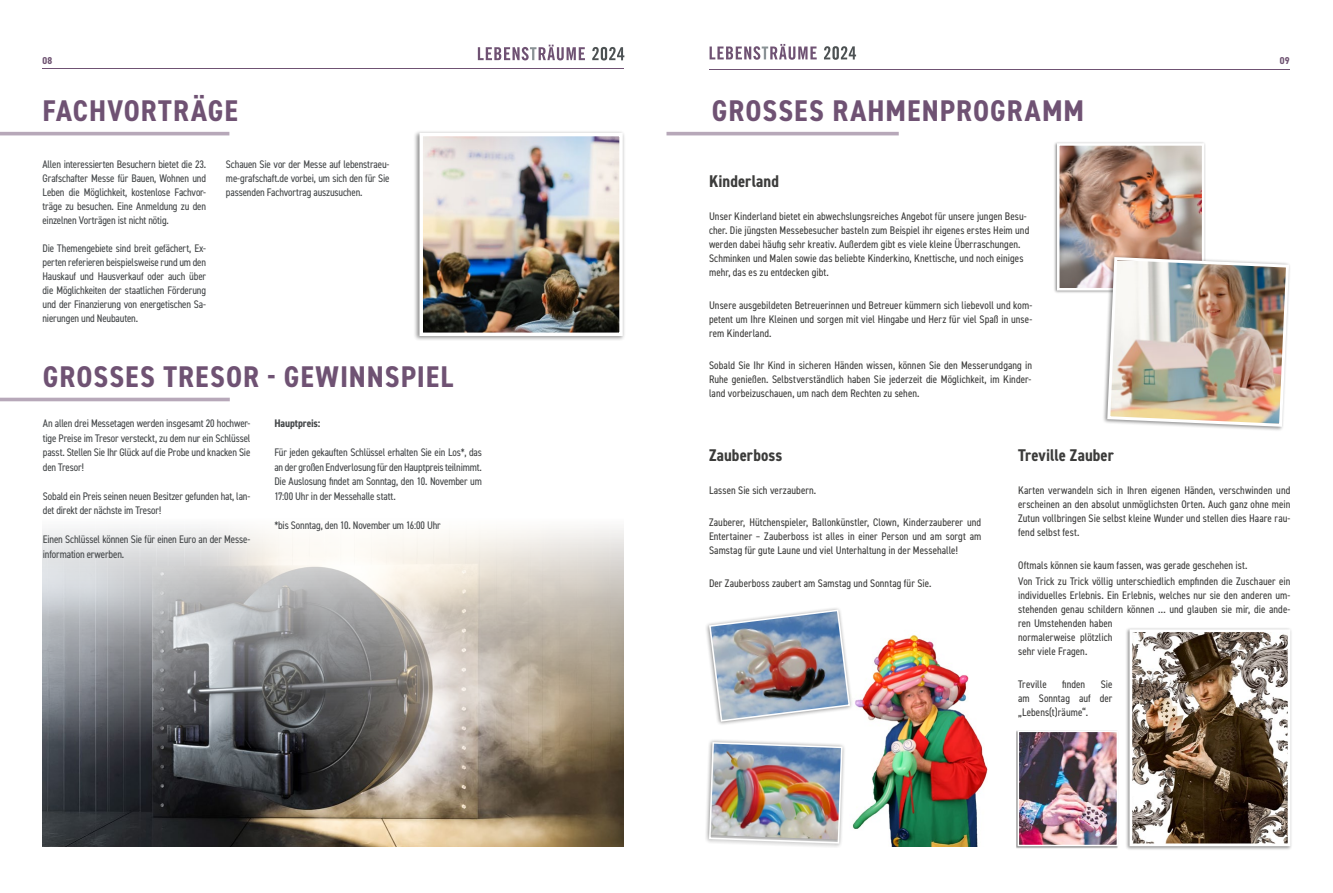
<style>
.page{position:relative;width:1333px;height:893px;background:#fff}
.page>*{position:absolute;margin:0;border:0;box-sizing:border-box;transform-origin:0 0}
.t1{font:700 condensed 30px "DIN2014";letter-spacing:.035em;color:#6f5273}
.t2{font:700 condensed 17px "DIN2014";letter-spacing:.005em;color:#3c3c3b}
.t3{font:condensed 11px/14px "DIN2014";letter-spacing:.005em;color:#3c3c3b;text-align:justify}
.t4{font:condensed 11px/14px "DIN2014";letter-spacing:-.015em;color:#444749;text-align:justify}
.t5{font:700 condensed 11px "DIN2014";letter-spacing:-.01em;color:#444749}
.t6{font:700 condensed 10px "DIN2014";color:#6e5271}
</style>
<div class="page">
<svg style="left:478px;top:45px;width:107px;height:15px"></svg>
<svg style="left:709px;top:44px;width:107px;height:16px"></svg>
<svg style="left:824px;top:46px;width:32px;height:14px"></svg>
<svg style="left:592px;top:47px;width:32px;height:13px"></svg>
<hr style="left:43px;top:68px;width:581px;height:1px;background:#6f5273">
<hr style="left:709px;top:69px;width:581px;height:1px;background:#6f5273">
<img style="left:852px;top:634px;width:135px;height:212px">
<div style="left:704px;top:606px;width:149px;height:120px;background:#fff"></div>
<img style="left:708px;top:609px;width:143px;height:114px">
<img style="left:42px;top:528px;width:582px;height:318px">
<hr style="left:0;top:398px;width:230px;height:3px;background:#6f5273">
<hr style="left:0;top:132px;width:229px;height:3px;background:#6f5273">
<hr style="left:666px;top:132px;width:232px;height:3px;background:#6f5273">
<div style="left:413px;top:130px;width:212px;height:212px;background:#000;opacity:.45"></div>
<img style="left:423px;top:137px;width:195px;height:195px">
<div style="left:419px;top:133px;width:203px;height:203px;border:3px solid #fff"></div>
<div style="left:1124px;top:627px;width:168px;height:223px;background:#000;opacity:.45"></div>
<img style="left:1133px;top:633px;width:153px;height:209px">
<div style="left:1129px;top:629px;width:161px;height:217px;border:3px solid #fff"></div>
<div style="left:1053px;top:141px;width:152px;height:153px;background:#000;opacity:.45"></div>
<img style="left:1060px;top:147px;width:140px;height:139px">
<div style="left:1056px;top:143px;width:148px;height:147px;border:3px solid #fff"></div>
<div style="left:1102px;top:254px;width:189px;height:177px;background:#000;opacity:.45"></div>
<img style="left:1105px;top:255px;width:185px;height:173px">
<div style="left:704px;top:739px;width:142px;height:109px;background:#000;opacity:.45"></div>
<img style="left:708px;top:741px;width:135px;height:103px">
<div style="left:1015px;top:730px;width:103px;height:118px;background:#b4b4b4"></div>
<img style="left:1019px;top:733px;width:97px;height:111px">
<div style="left:1017px;top:731px;width:101px;height:115px;border:1px solid #fff"></div>
<p class="t6" style="left:43px;top:54px;width:11px">08</p>
<p class="t6" style="left:1279px;top:54px;width:11px">09</p>
<h1 class="t1" style="left:43px;top:91px;width:197px">FACHVORTRÄGE</h1>
<h1 class="t1" style="left:712px;top:91px;width:374px">GROSSES RAHMENPROGRAMM</h1>
<p class="t4" style="left:43px;top:157px;width:165px">Allen interessierten Besuchern bietet die 23.<br>Grafschafter Messe für Bauen, Wohnen und Leben die Möglichkeit, kostenlose Fachvor&shy;träge zu besuchen. Eine Anmeldung zu den einzelnen Vorträgen ist nicht nötig.</p>
<p class="t4" style="left:43px;top:241px;width:165px">Die Themengebiete sind breit gefächert, Ex&shy;perten referieren beispielsweise rund um den Hauskauf und Hausverkauf oder auch über die Möglichkeiten der staatlichen Förderung und der Finanzierung von energetischen Sa&shy;nierungen und Neubauten.</p>
<p class="t4" style="left:226px;top:157px;width:165px">Schauen Sie vor der Messe auf lebenstraeu&shy;me-grafschaft.de vorbei, um sich den für Sie passenden Fachvortrag auszusuchen.</p>
<h2 class="t2" style="left:709px;top:170px;width:71px">Kinderland</h2>
<p class="t3" style="left:709px;top:209px;width:322px;text-align:left">Unser Kinderland bietet ein abwechslungsreiches Angebot für unsere jungen Besu&shy;cher. Die jüngsten Messebesucher basteln zum Beispiel ihr eigenes erstes Heim und werden dabei häufig sehr kreativ. Außerdem gibt es viele kleine Überraschungen.<br>Schminken und Malen sowie das beliebte Kinderkino, Knettische, und noch einiges mehr, das es zu entdecken gibt.</p>
<p class="t3" style="left:709px;top:297px;width:325px">Unsere ausgebildeten Betreuerinnen und Betreuer kümmern sich liebevoll und kom&shy;petent um Ihre Kleinen und sorgen mit viel Hingabe und Herz für viel Spaß in unse&shy;rem Kinderland.</p>
<p class="t3" style="left:709px;top:358px;width:324px">Sobald Sie Ihr Kind in sicheren Händen wissen, können Sie den Messerundgang in Ruhe genießen. Selbstverständlich haben Sie jederzeit die Möglichkeit, im Kinder&shy;land vorbeizuschauen, um nach dem Rechten zu sehen.</p>
<h1 class="t1" style="left:43px;top:357px;width:412px">GROSSES TRESOR - GEWINNSPIEL</h1>
<p class="t4" style="left:43px;top:415px;width:209px;line-height:14.5px">An allen drei Messetagen werden insgesamt 20 hochwer&shy;tige Preise im Tresor versteckt, zu dem nur ein Schlüssel passt. Stellen Sie Ihr Glück auf die Probe und knacken Sie den Tresor!</p>
<p class="t4" style="left:43px;top:488px;width:209px;line-height:14.5px">Sobald ein Preis seinen neuen Besitzer gefunden hat, lan&shy;det direkt der nächste im Tresor!</p>
<p class="t4" style="left:43px;top:532px;width:209px;line-height:14.5px">Einen Schlüssel können Sie für einen Euro an der Messe&shy;information erwerben.</p>
<p class="t5" style="left:274px;top:416px;width:48px">Hauptpreis:</p>
<p class="t4" style="left:274px;top:445px;width:209px;line-height:14.5px">Für jeden gekauften Schlüssel erhalten Sie ein Los*, das an der großen Endverlosung für den Hauptpreis teilnimmt.<br>Die Auslosung findet am Sonntag, den 10. November um 17:00 Uhr in der Messehalle statt.</p>
<p class="t4" style="left:274px;top:517px;width:168px">*bis Sonntag, den 10. November um 16:00 Uhr</p>
<h2 class="t2" style="left:709px;top:444px;width:75px">Zauberboss</h2>
<p class="t3" style="left:709px;top:482px;width:109px">Lassen Sie sich verzaubern.</p>
<p class="t3" style="left:709px;top:515px;width:274px">Zauberer, Hütchenspieler, Ballonkünstler, Clown, Kinderzauberer und Entertainer – Zauberboss ist alles in einer Person und am sorgt am Samstag für gute Laune und viel Unterhaltung in der Messehalle!</p>
<p class="t3" style="left:709px;top:576px;width:224px">Der Zauberboss zaubert am Samstag und Sonntag für Sie.</p>
<h2 class="t2" style="left:1018px;top:444px;width:97px">Treville Zauber</h2>
<p class="t3" style="left:1018px;top:483px;width:274px">Karten verwandeln sich in Ihren eigenen Händen, verschwinden und erscheinen an den absolut unmöglichsten Orten. Auch ganz ohne mein Zutun vollbringen Sie selbst kleine Wunder und stellen dies Haare rau&shy;fend selbst fest.</p>
<p class="t3" style="left:1018px;top:556px;width:274px;line-height:16.4px">Oftmals können sie kaum fassen, was gerade geschehen ist.<br>Von Trick zu Trick völlig unterschiedlich empfinden die Zuschauer ein</p>
<p class="t3" style="left:1018px;top:588px;width:274px;text-align:left">individuelles Erlebnis. Ein Erlebnis, welches nur sie den anderen um&shy;stehenden genau schildern können … und glauben sie mir, die ande&shy;ren Umstehenden haben<br>normalerweise plötzlich<br>sehr viele Fragen.</p>
<p class="t3" style="left:1018px;top:677px;width:30px">Treville</p>
<p class="t3" style="left:1062px;top:677px;width:25px">finden</p>
<p class="t3" style="left:1018px;top:677px;width:96px;text-indent:83px">Sie am Sonntag auf der „Lebens(t)räume“.</p>
</div>
